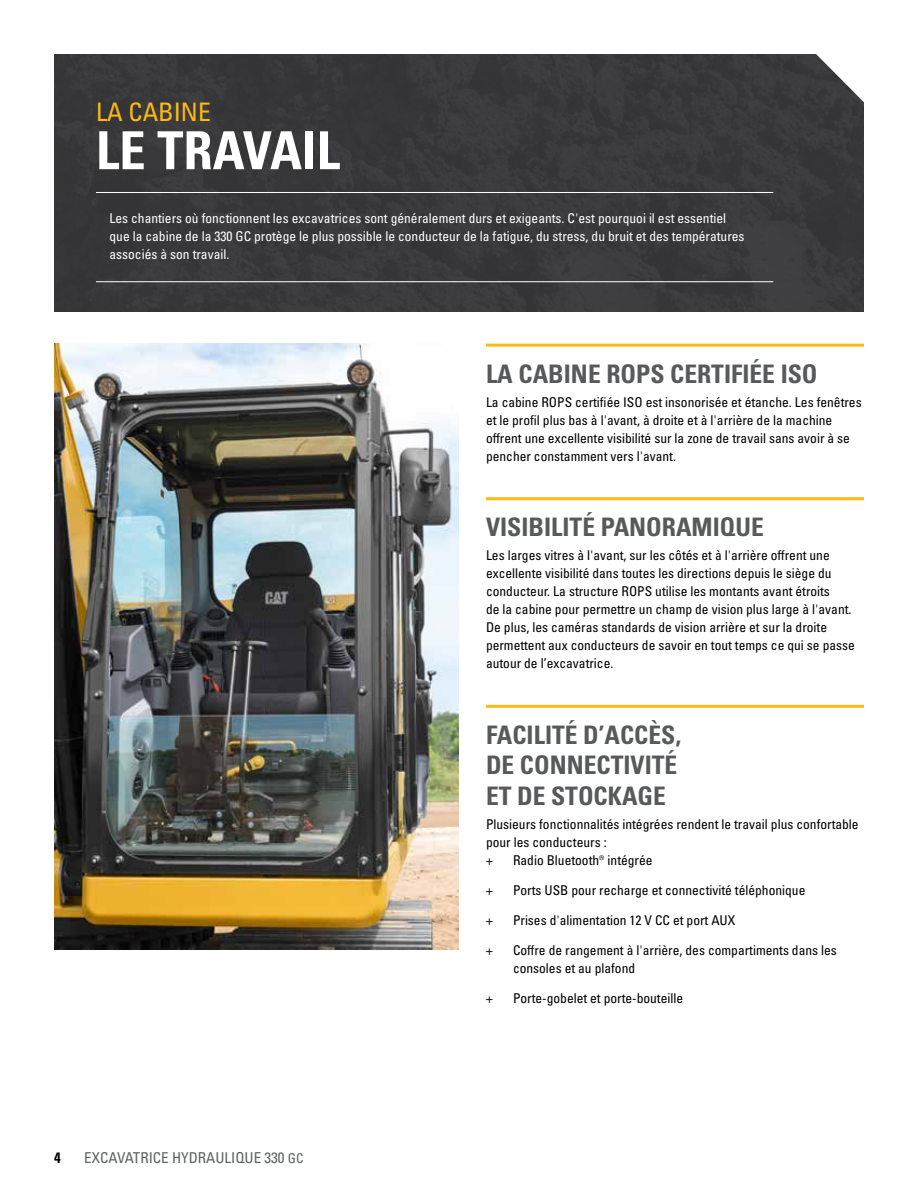
<style>
.page{position:relative;width:918px;height:1188px;background:#fff}
.page>*{position:absolute;margin:0;border:0;box-sizing:border-box;transform-origin:0 0}
.t1{font:52.5px "Univers LTCYR 67 Bold Cond";color:#fff}
.t2{font:25.5px/30.6px "Univers LTCYR 67 Bold Cond";color:#58595b}
.t3{font:condensed 25.5px "Univers LTCYR 57";color:#fdba12}
.t4{font:condensed 15px "Univers LTCYR 57";color:#5e6263}
.t5{font:15px "Univers LTCYR 67 Bold Cond";color:#000}
.t6{font:condensed 13.5px/18px "Univers LTCYR 57";color:#000}
.t7{font:condensed 13.5px/18px "Univers LTCYR 57";color:#fff}
.s1{font-size:13.5px}
</style>
<div class="page">
<hr style="left:486px;top:344px;width:378px;height:3px;background:#fdba12">
<hr style="left:486px;top:497px;width:378px;height:3px;background:#fdba12">
<hr style="left:486px;top:705px;width:378px;height:3px;background:#fdba12">
<img style="left:54px;top:344px;width:405px;height:606px">
<div style="left:54px;top:54px;width:810px;height:258px;background:#393839"></div>
<hr style="left:96px;top:192px;width:677px;height:1px;background:#fff">
<hr style="left:96px;top:281px;width:677px;height:1px;background:#fff">
<h2 class="t3" style="left:96px;top:96px;width:116px">LA CABINE</h2>
<h1 class="t1" style="left:96px;top:118px;width:246px">LE TRAVAIL</h1>
<p class="t7" style="left:110px;top:209px;width:637px">Les chantiers où fonctionnent les excavatrices sont généralement durs et exigeants. C'est pourquoi il est essentiel que la cabine de la 330 GC protège le plus possible le conducteur de la fatigue, du stress, du bruit et des températures associés à son travail.</p>
<h2 class="t2" style="left:486px;top:358px;width:333px">LA CABINE ROPS CERTIFIÉE ISO</h2>
<p class="t6" style="left:486px;top:392px;width:377px">La cabine ROPS certifiée ISO est insonorisée et étanche. Les fenêtres et le profil plus bas à l'avant, à droite et à l'arrière de la machine offrent une excellente visibilité sur la zone de travail sans avoir à se pencher constamment vers l'avant.</p>
<h2 class="t2" style="left:486px;top:511px;width:279px">VISIBILITÉ PANORAMIQUE</h2>
<p class="t6" style="left:486px;top:546px;width:370px">Les larges vitres à l'avant, sur les côtés et à l'arrière offrent une excellente visibilité dans toutes les directions depuis le siège du conducteur. La structure ROPS utilise les montants avant étroits<br>de la cabine pour permettre un champ de vision plus large à l'avant.<br>De plus, les caméras standards de vision arrière et sur la droite permettent aux conducteurs de savoir en tout temps ce qui se passe autour de l’excavatrice.</p>
<h2 class="t2" style="left:486px;top:719px;width:197px">FACILITÉ D’ACCÈS,<br>DE CONNECTIVITÉ<br>ET DE STOCKAGE</h2>
<p class="t6" style="left:486px;top:815px;width:374px">Plusieurs fonctionnalités intégrées rendent le travail plus confortable pour les conducteurs :<br>+</p>
<p class="t6" style="left:513px;top:851px;width:141px">Radio Bluetooth® intégrée</p>
<p class="t5" style="left:54px;top:1148px;width:8px">4</p>
<p class="t4" style="left:84px;top:1148px;width:221px">EXCAVATRICE HYDRAULIQUE 330 <span class="s1">GC</span></p>
<p class="t6" style="left:486px;top:881px;width:8px">+</p>
<p class="t6" style="left:513px;top:881px;width:294px">Ports USB pour recharge et connectivité téléphonique</p>
<p class="t6" style="left:486px;top:911px;width:8px">+</p>
<p class="t6" style="left:513px;top:911px;width:224px">Prises d'alimentation 12 V CC et port AUX</p>
<p class="t6" style="left:486px;top:941px;width:8px">+</p>
<p class="t6" style="left:513px;top:941px;width:325px">Coffre de rangement à l'arrière, des compartiments dans les consoles et au plafond</p>
<p class="t6" style="left:486px;top:989px;width:8px">+</p>
<p class="t6" style="left:513px;top:989px;width:172px">Porte-gobelet et porte-bouteille</p>
</div>
